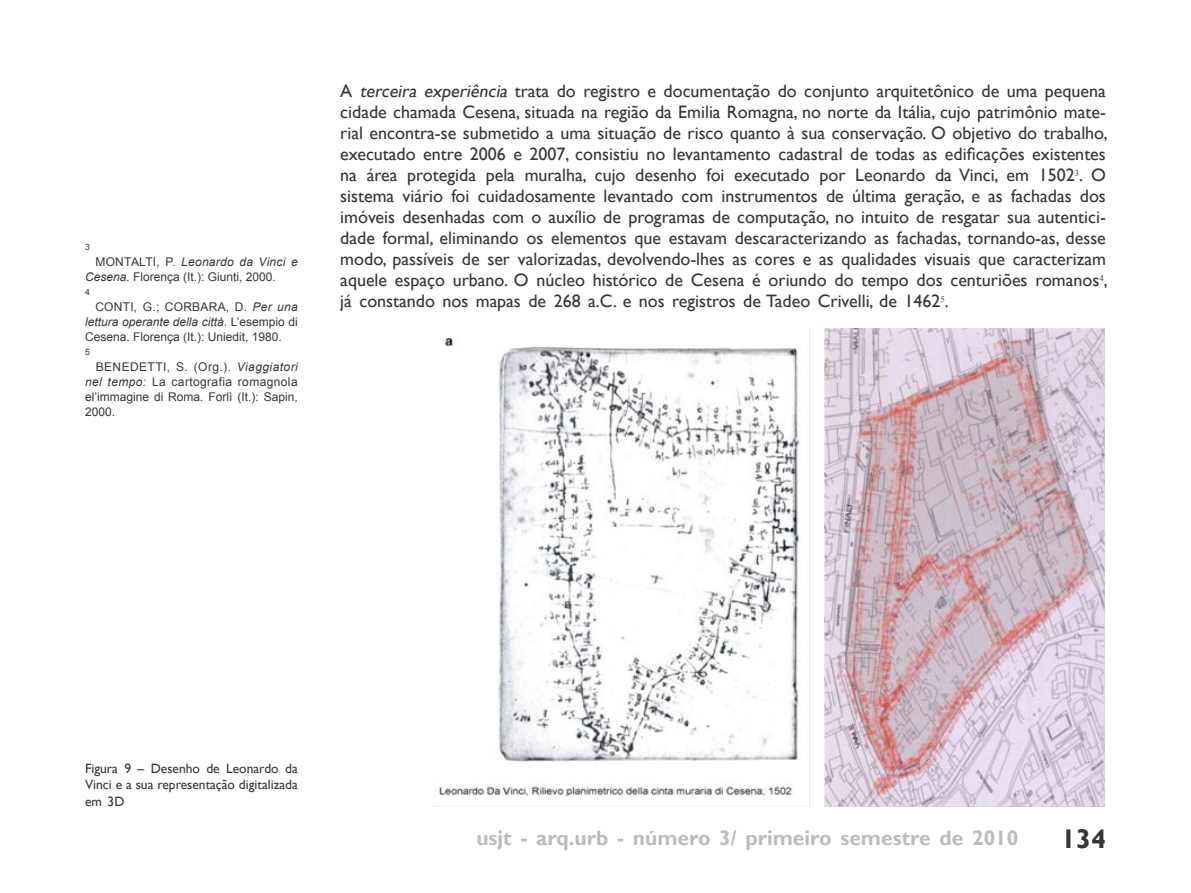
<style>
.page{position:relative;width:1191px;height:893px;background:#fff}
.page>*{position:absolute;margin:0;border:0;box-sizing:border-box;transform-origin:0 0}
.t1{font:700 27px "Gill Sans";color:#373535}
.t2{font:700 21px "Gill Sans";color:#b9bbbd}
.TEXTO{font:18px/21px "Gill Sans";color:#373535;text-align:justify}
.FIGURA{font:13.5px/16.5px "Gill Sans";color:#373535;text-align:justify}
.RODAPE{font:12px/15px "Arial";color:#373535;text-align:justify}
.RODAPE-2{font:8.7px "Arial";color:#373535}
.s1{font-style:italic}
</style>
<div class="page">
<img style="left:434px;top:329px;width:376px;height:478px">
<img style="left:824px;top:328px;width:281px;height:479px">
<p class="RODAPE-2" style="left:85px;top:242px;width:6px">3</p>
<p class="RODAPE" style="left:85px;top:254px;width:214px;text-indent:10px">MONTALTI, P. <span class="s1">Leonardo da Vinci e<br>Cesena.</span> Florença (It.): Giunti, 2000.</p>
<p class="RODAPE-2" style="left:85px;top:287px;width:6px">4</p>
<p class="RODAPE" style="left:85px;top:299px;width:214px;text-indent:10px">CONTI, G.; CORBARA, D. <span class="s1">Per una lettura operante della città</span>. L’esempio di Cesena. Florença (It.): Uniedit, 1980.</p>
<p class="RODAPE-2" style="left:85px;top:347px;width:6px">5</p>
<p class="RODAPE" style="left:85px;top:359px;width:214px;text-indent:11px">BENEDETTI, S. (Org.). <span class="s1">Viaggiatori nel tempo:</span> La cartografia romagnola el’immagine di Roma<span class="s1">.</span> Forlì (It.): Sapin, 2000.</p>
<p class="TEXTO" style="left:340px;top:81px;width:769px">A <span class="s1">terceira experiência</span> trata do registro e documentação do conjunto arquitetônico de uma pequena cidade chamada Cesena, situada na região da Emilia Romagna, no norte da Itália, cujo patrimônio mate&shy;rial encontra-se submetido a uma situação de risco quanto à sua conservação. O objetivo do trabalho, executado entre 2006 e 2007, consistiu no levantamento cadastral de todas as edificações existentes na área protegida pela muralha, cujo desenho foi executado por Leonardo da Vinci, em 1502<sup>3</sup>. O sistema viário foi cuidadosamente levantado com instrumentos de última geração, e as fachadas dos imóveis desenhadas com o auxílio de programas de computação, no intuito de resgatar sua autentici&shy;dade formal, eliminando os elementos que estavam descaracterizando as fachadas, tornando-as, desse modo, passíveis de ser valorizadas, devolvendo-lhes as cores e as qualidades visuais que caracterizam aquele espaço urbano. O núcleo histórico de Cesena é oriundo do tempo dos centuriões romanos<sup>4</sup>, já constando nos mapas de 268 a.C. e nos registros de Tadeo Crivelli, de 1462<sup>5</sup>.</p>
<p class="FIGURA" style="left:85px;top:760px;width:214px">Figura 9 – Desenho de Leonardo da Vinci e a sua representação digitalizada em 3D</p>
<p class="t2" style="left:476px;top:825px;width:543px">usjt - arq.urb - número 3/ primeiro semestre de 2010</p>
<h1 class="t1" style="left:1061px;top:822px;width:46px">134</h1>
</div>
